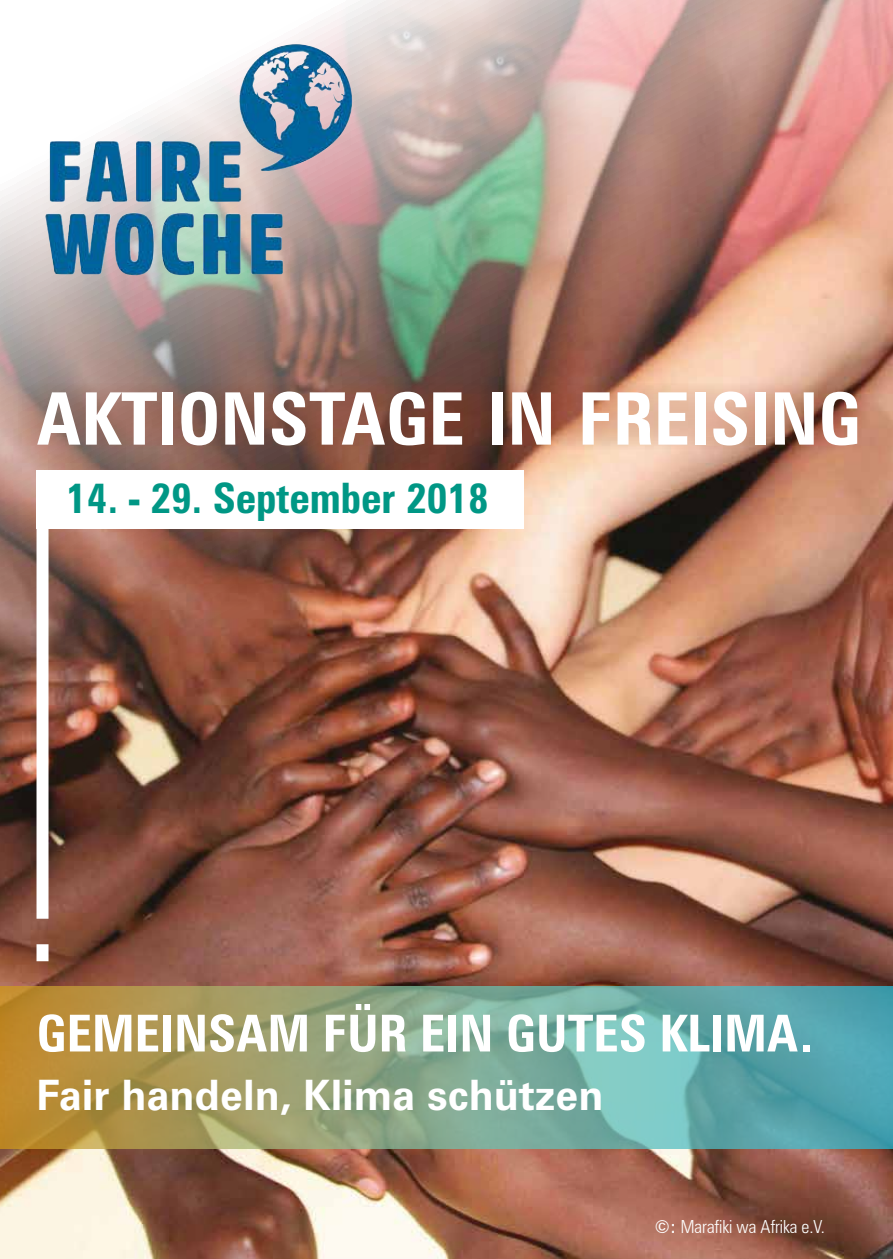
<style>
.page{position:relative;width:893px;height:1259px;background:#fff}
.page>*{position:absolute;margin:0;border:0;box-sizing:border-box;transform-origin:0 0}
.t1{font:700 condensed 72.6px "Zurich BT";color:#fff}
.t2{font:700 condensed 51px "Zurich BT";color:#fff}
.t3{font:700 42px "Zurich BT";color:#fff}
.t4{font:700 condensed 42px "Zurich BT";color:#009785}
.t5{font:300 condensed 18px "Zurich BT";color:#fff}
.s1{font-weight:400;font-stretch:normal}
</style>
<div class="page">
<img style="left:0;top:0;width:893px;height:1259px">
<div style="left:37px;top:495px;width:12px;height:423px;background:#fff"></div>
<div style="left:37px;top:944px;width:12px;height:17px;background:#fff"></div>
<svg style="left:0;top:986px;width:893px;height:162px;background:#85a384"></svg>
<img style="left:239px;top:46px;width:44px;height:115px">
<svg style="left:18px;top:383px;width:843px;height:66px;background:#9c6d5d"></svg>
<div style="left:37px;top:470px;width:487px;height:59px;background:#fff"></div>
<h1 class="t1" style="left:37px;top:374px;width:826px">AKTIONSTAGE IN FREISING</h1>
<p class="t4" style="left:66px;top:472px;width:424px">14. - 29. September 2018</p>
<p class="t2" style="left:37px;top:1002px;width:777px">GEMEINSAM FÜR EIN GUTES KLIMA.</p>
<p class="t3" style="left:37px;top:1070px;width:569px">Fair handeln, Klima schützen</p>
<p class="t5" style="left:655px;top:1216px;width:171px"><span class="s1">©:</span> Marafiki wa Afrika e.V.</p>
</div>
